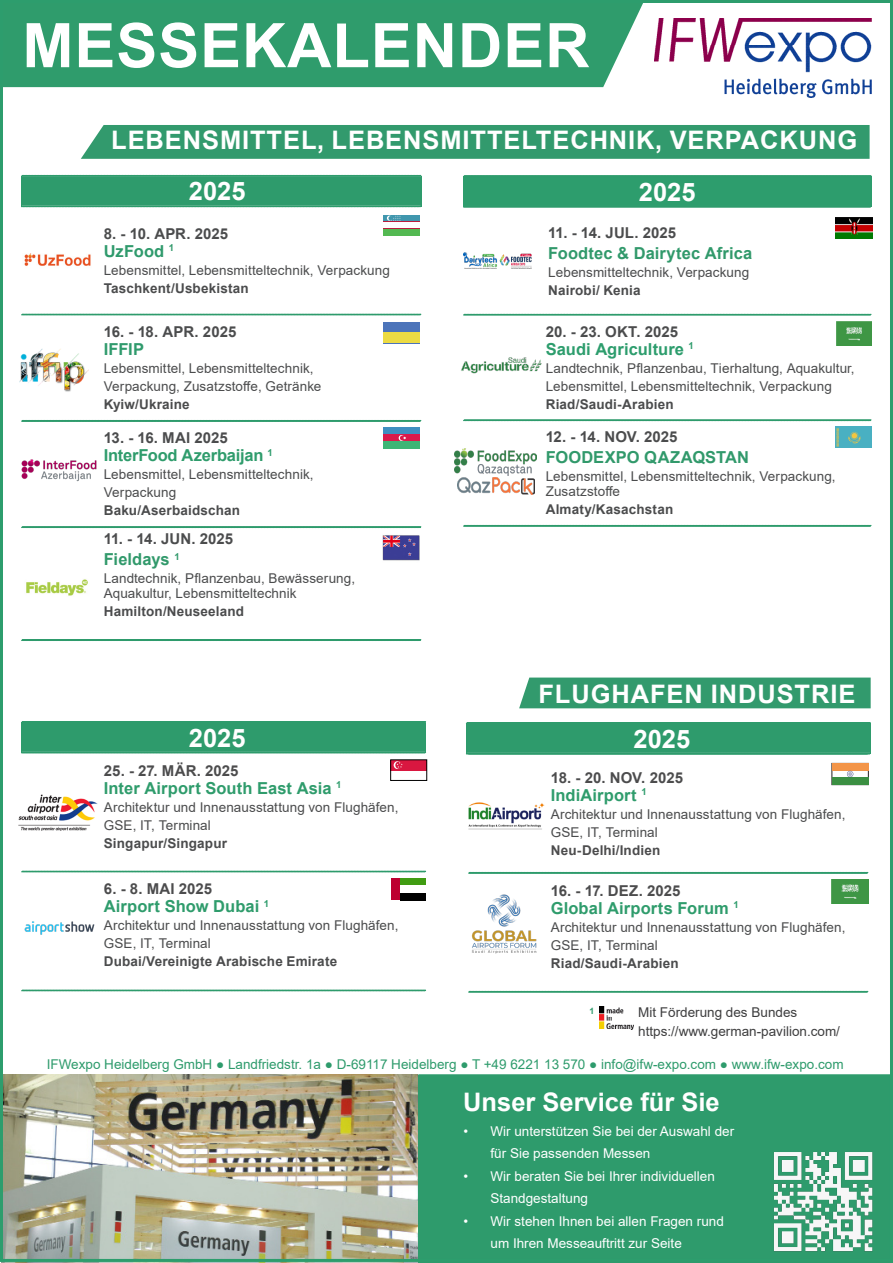
<style>
.page{position:relative;width:893px;height:1263px;background:#fff}
.page>*{position:absolute;margin:0;border:0;box-sizing:border-box;transform-origin:0 0}
.t1{font:700 61.5px "Arial";letter-spacing:.015em;color:#fff}
.t2{font:700 25.5px "Arial";letter-spacing:.035em;color:#fff}
.t3{font:700 25.5px "Arial";color:#fff}
.t4{font:700 16.5px "Arial";letter-spacing:.005em;color:#2f9c6c}
.t5{font:700 16.5px "Arial";letter-spacing:.005em;color:#31996b}
.t6{font:700 16.5px "Arial";letter-spacing:-.015em;color:#2f9c6c}
.t7{font:700 16.5px "Arial";letter-spacing:.005em;color:#2d9d6d}
.t8{font:700 16.5px "Arial";letter-spacing:.005em;color:#2f9a6c}
.t9{font:700 15px "Arial";color:#4b4c4d}
.t10{font:700 15px "Arial";color:#4c4c4d}
.t11{font:13.5px/18px "Arial";letter-spacing:.005em;color:#4b4c4d}
.t12{font:700 13.5px "Arial";letter-spacing:.015em;color:#4b4c4d}
.t13{font:13.5px/22.5px "Arial";color:#fff}
.t14{font:13.5px "Arial";color:#2e9b6c}
.t15{font:13.5px "Arial";color:#3e3e3f}
.t16{font:700 13.5px "Arial";letter-spacing:.01em;color:#4c4c4d}
.t17{font:700 8.7px "Arial";color:#2e9b6c}
</style>
<div class="page">
<div style="left:463px;top:176px;width:408px;height:31px;background:#2d9d6d"></div>
<svg style="left:463px;top:175px;width:409px;height:2px"></svg>
<svg style="left:463px;top:206px;width:409px;height:2px"></svg>
<svg style="left:463px;top:314px;width:409px;height:2px"></svg>
<svg style="left:463px;top:419px;width:409px;height:2px"></svg>
<svg style="left:463px;top:525px;width:409px;height:2px"></svg>
<img style="left:21px;top:459px;width:76px;height:23px">
<div style="left:383px;top:427px;width:37px;height:22px;background:#3f8fc1"></div>
<div style="left:383px;top:434px;width:37px;height:7px;background:#da1a4c"></div>
<div style="left:383px;top:441px;width:37px;height:8px;background:#3db575"></div>
<svg style="left:399px;top:435px;width:7px;height:6px"></svg>
<img style="left:24px;top:253px;width:67px;height:13px">
<div style="left:383px;top:215px;width:37px;height:7px;background:#4097ae"></div>
<div style="left:383px;top:229px;width:37px;height:7px;background:#53b952"></div>
<svg style="left:387px;top:216px;width:14px;height:5px"></svg>
<img style="left:20px;top:349px;width:69px;height:43px">
<img style="left:837px;top:321px;width:35px;height:25px">
<div style="left:21px;top:176px;width:400px;height:30px;background:#2e9b6c"></div>
<svg style="left:21px;top:313px;width:401px;height:3px"></svg>
<svg style="left:21px;top:420px;width:401px;height:2px"></svg>
<svg style="left:21px;top:526px;width:401px;height:2px"></svg>
<svg style="left:21px;top:639px;width:401px;height:2px"></svg>
<svg style="left:21px;top:175px;width:401px;height:2px"></svg>
<svg style="left:21px;top:205px;width:401px;height:2px"></svg>
<img style="left:472px;top:894px;width:64px;height:59px">
<img style="left:832px;top:880px;width:36px;height:24px">
<img style="left:463px;top:253px;width:69px;height:15px">
<img style="left:468px;top:802px;width:76px;height:27px">
<img style="left:454px;top:449px;width:82px;height:27px">
<img style="left:458px;top:478px;width:76px;height:17px">
<img style="left:461px;top:357px;width:81px;height:17px">
<img style="left:24px;top:921px;width:70px;height:14px">
<img style="left:18px;top:794px;width:80px;height:37px">
<div style="left:835px;top:427px;width:37px;height:21px;background:#49b0c2"></div>
<svg style="left:836px;top:428px;width:3px;height:19px"></svg>
<svg style="left:848px;top:431px;width:13px;height:12px"></svg>
<img style="left:26px;top:579px;width:62px;height:17px">
<img style="left:382px;top:535px;width:38px;height:26px">
<img style="left:836px;top:218px;width:37px;height:21px">
<div style="left:383px;top:322px;width:37px;height:21px;background:#4c74ba"></div>
<div style="left:383px;top:332px;width:37px;height:11px;background:#ecdb43"></div>
<svg style="left:834px;top:770px;width:32px;height:5px"></svg>
<div style="left:832px;top:763px;width:36px;height:7px;background:#f39548"></div>
<div style="left:832px;top:777px;width:36px;height:8px;background:#3b8f42"></div>
<svg style="left:847px;top:771px;width:6px;height:6px"></svg>
<div style="left:417px;top:1074px;width:476px;height:189px;background:#2e9b6c"></div>
<img style="left:1px;top:1074px;width:416px;height:189px">
<img style="left:767px;top:1145px;width:108px;height:113px">
<img style="left:599px;top:1007px;width:34px;height:23px">
<div style="left:391px;top:879px;width:9px;height:21px;background:#bd0030"></div>
<div style="left:400px;top:879px;width:26px;height:7px;background:#409c12"></div>
<div style="left:400px;top:893px;width:26px;height:7px;background:#000"></div>
<div style="left:21px;top:722px;width:405px;height:30px;background:#2e9b6c"></div>
<svg style="left:21px;top:989px;width:405px;height:2px"></svg>
<svg style="left:21px;top:721px;width:405px;height:2px"></svg>
<svg style="left:21px;top:751px;width:405px;height:3px"></svg>
<svg style="left:21px;top:870px;width:405px;height:2px"></svg>
<img style="left:655px;top:18px;width:217px;height:80px">
<div style="left:4px;top:4px;width:639px;height:83px;background:#2f9c6c"></div>
<div style="left:81px;top:125px;width:789px;height:34px;background:#329a6d"></div>
<div style="left:519px;top:677px;width:352px;height:31px;background:#329a6d"></div>
<svg style="left:468px;top:872px;width:400px;height:2px"></svg>
<svg style="left:468px;top:991px;width:400px;height:2px"></svg>
<div style="left:391px;top:760px;width:36px;height:10px;background:#d91740"></div>
<div style="left:394px;top:761px;width:8px;height:8px;background:#fdf8f9;border-radius:50%"></div>
<svg style="left:395px;top:761px;width:8px;height:8px"></svg>
<svg style="left:397px;top:762px;width:6px;height:6px"></svg>
<div style="left:466px;top:723px;width:405px;height:31px;background:#2e9b6c"></div>
<svg style="left:466px;top:722px;width:405px;height:1px"></svg>
<svg style="left:466px;top:752px;width:404px;height:3px"></svg>
<p class="t1" style="left:22px;top:2px;width:569px">MESSEKALENDER</p>
<p class="t2" style="left:111px;top:123px;width:747px">LEBENSMITTEL, LEBENSMITTELTECHNIK, VERPACKUNG</p>
<p class="t2" style="left:189px;top:173px;width:58px">2025</p>
<p class="t9" style="left:104px;top:223px;width:126px">8. - 10. APR. 2025</p>
<p class="t8" style="left:104px;top:239px;width:72px">UzFood <sup>1</sup></p>
<p class="t11" style="left:104px;top:261px;width:288px">Lebensmittel, Lebensmitteltechnik, Verpackung</p>
<p class="t12" style="left:104px;top:279px;width:147px">Taschkent/Usbekistan</p>
<p class="t9" style="left:104px;top:321px;width:134px">16. - 18. APR. 2025</p>
<p class="t8" style="left:104px;top:338px;width:42px">IFFIP</p>
<p class="t11" style="left:104px;top:359px;width:211px">Lebensmittel, Lebensmitteltechnik,</p>
<p class="t11" style="left:104px;top:377px;width:219px">Verpackung, Zusatzstoffe, Getränke</p>
<p class="t12" style="left:104px;top:395px;width:87px">Kyiw/Ukraine</p>
<p class="t9" style="left:104px;top:428px;width:125px">13. - 16. MAI 2025</p>
<p class="t6" style="left:104px;top:444px;width:170px">InterFood Azerbaijan <sup>1</sup></p>
<p class="t11" style="left:104px;top:466px;width:211px">Lebensmittel, Lebensmitteltechnik,</p>
<p class="t11" style="left:104px;top:484px;width:74px">Verpackung</p>
<p class="t12" style="left:104px;top:501px;width:138px">Baku/Aserbaidschan</p>
<p class="t9" style="left:104px;top:528px;width:131px">11. - 14. JUN. 2025</p>
<p class="t5" style="left:104px;top:548px;width:77px">Fieldays <sup>1</sup></p>
<p class="t11" style="left:104px;top:569px;width:253px">Landtechnik, Pflanzenbau, Bewässerung,</p>
<p class="t11" style="left:104px;top:584px;width:194px">Aquakultur, Lebensmitteltechnik</p>
<p class="t12" style="left:104px;top:602px;width:142px">Hamilton/Neuseeland</p>
<p class="t2" style="left:189px;top:720px;width:58px">2025</p>
<p class="t10" style="left:104px;top:760px;width:136px">25. - 27. MÄR. 2025</p>
<p class="t4" style="left:104px;top:776px;width:239px">Inter Airport South East Asia <sup>1</sup></p>
<p class="t11" style="left:104px;top:798px;width:296px">Architektur und Innenausstattung von Flughäfen,<br>GSE, IT, Terminal</p>
<p class="t12" style="left:104px;top:833px;width:125px">Singapur/Singapur</p>
<p class="t10" style="left:104px;top:878px;width:110px">6. - 8. MAI 2025</p>
<p class="t4" style="left:104px;top:895px;width:167px">Airport Show Dubai <sup>1</sup></p>
<p class="t11" style="left:104px;top:917px;width:296px">Architektur und Innenausstattung von Flughäfen,<br>GSE, IT, Terminal</p>
<p class="t12" style="left:104px;top:952px;width:235px">Dubai/Vereinigte Arabische Emirate</p>
<p class="t2" style="left:639px;top:174px;width:58px">2025</p>
<p class="t9" style="left:548px;top:222px;width:130px">11. - 14. JUL. 2025</p>
<p class="t5" style="left:548px;top:241px;width:205px">Foodtec &amp; Dairytec Africa</p>
<p class="t11" style="left:548px;top:263px;width:202px">Lebensmitteltechnik, Verpackung</p>
<p class="t12" style="left:548px;top:280px;width:94px">Nairobi/ Kenia</p>
<p class="t9" style="left:546px;top:321px;width:134px">20. - 23. OKT. 2025</p>
<p class="t7" style="left:546px;top:337px;width:149px">Saudi Agriculture <sup>1</sup></p>
<p class="t11" style="left:546px;top:359px;width:310px">Landtechnik, Pflanzenbau, Tierhaltung, Aquakultur,</p>
<p class="t11" style="left:546px;top:377px;width:288px">Lebensmittel, Lebensmitteltechnik, Verpackung</p>
<p class="t12" style="left:546px;top:395px;width:129px">Riad/Saudi-Arabien</p>
<p class="t9" style="left:546px;top:427px;width:133px">12. - 14. NOV. 2025</p>
<p class="t5" style="left:546px;top:446px;width:205px">FOODEXPO QAZAQSTAN</p>
<p class="t11" style="left:546px;top:469px;width:291px;line-height:15px">Lebensmittel, Lebensmitteltechnik, Verpackung,<br>Zusatzstoffe</p>
<p class="t12" style="left:546px;top:500px;width:129px">Almaty/Kasachstan</p>
<p class="t2" style="left:538px;top:676px;width:318px">FLUGHAFEN INDUSTRIE</p>
<p class="t2" style="left:634px;top:721px;width:58px">2025</p>
<p class="t10" style="left:551px;top:767px;width:134px">18. - 20. NOV. 2025</p>
<p class="t4" style="left:551px;top:783px;width:97px">IndiAirport <sup>1</sup></p>
<p class="t11" style="left:551px;top:805px;width:296px">Architektur und Innenausstattung von Flughäfen,<br>GSE, IT, Terminal</p>
<p class="t16" style="left:551px;top:840px;width:111px">Neu-Delhi/Indien</p>
<p class="t10" style="left:551px;top:880px;width:131px">16. - 17. DEZ. 2025</p>
<p class="t4" style="left:551px;top:896px;width:189px">Global Airports Forum <sup>1</sup></p>
<p class="t11" style="left:551px;top:918px;width:296px">Architektur und Innenausstattung von Flughäfen,</p>
<p class="t11" style="left:551px;top:936px;width:109px">GSE, IT, Terminal</p>
<p class="t12" style="left:551px;top:953px;width:129px">Riad/Saudi-Arabien</p>
<p class="t17" style="left:589px;top:1004px;width:6px">1</p>
<p class="t15" style="left:638px;top:1003px;width:161px">Mit Förderung des Bundes</p>
<p class="t15" style="left:638px;top:1022px;width:203px">https://www.german-pavilion.com/</p>
<p class="t14" style="left:47px;top:1055px;width:798px">IFWexpo Heidelberg GmbH ● Landfriedstr. 1a ● D-69117 Heidelberg ● T +49 6221 13 570 ● info@ifw-expo.com ● www.ifw-expo.com</p>
<p class="t3" style="left:463px;top:1084px;width:258px">Unser Service für Sie</p>
<p class="t13" style="left:490px;top:1120px;width:245px;text-indent:-27px">• Wir unterstützen Sie bei der Auswahl der für Sie passenden Messen</p>
<p class="t13" style="left:490px;top:1165px;width:226px;text-indent:-27px">• Wir beraten Sie bei Ihrer individuellen<br>Standgestaltung</p>
<p class="t13" style="left:490px;top:1210px;width:235px;text-indent:-27px">• Wir stehen Ihnen bei allen Fragen rund um Ihren Messeauftritt zur Seite</p>
</div>
